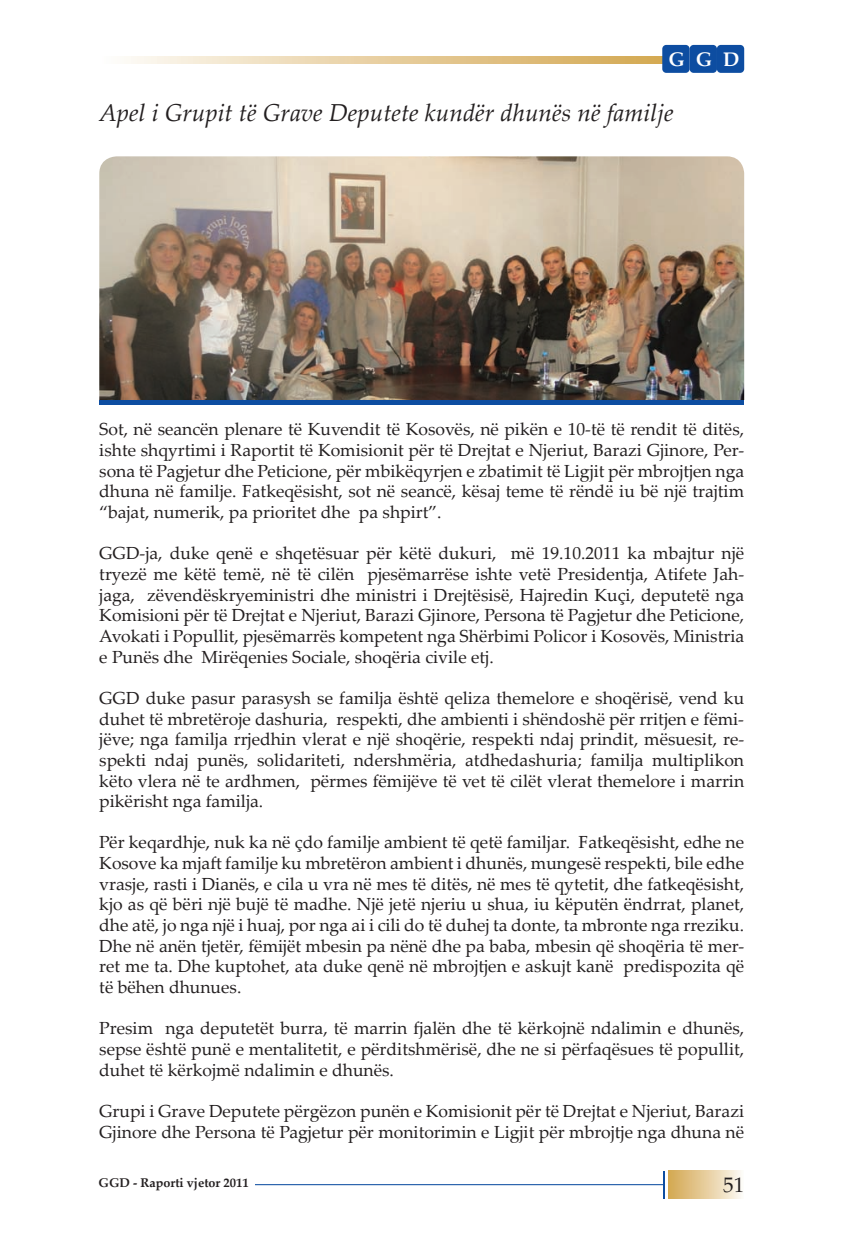
<style>
.page{position:relative;width:844px;height:1241px;background:#fff}
.page>*{position:absolute;margin:0;border:0;box-sizing:border-box;transform-origin:0 0}
.t1{font:italic 24.5px "Palatino Linotype";color:#231f20}
.t2{font:21px "Palatino";color:#231f20}
.t3{font:700 19.6px "Palatino Linotype";color:#fff}
.t4{font:17.5px/20.7px "Palatino Linotype";color:#231f20;text-align:justify}
.t5{font:700 12.6px "Palatino Linotype";color:#231f20}
</style>
<div class="page">
<svg style="left:126px;top:57px;width:536px;height:7px"></svg>
<div style="left:662px;top:45px;width:27px;height:28px;background:#0d4da1;border-radius:4px"></div>
<div style="left:689px;top:45px;width:27px;height:28px;background:#0d4da1;border-radius:4px"></div>
<div style="left:716px;top:45px;width:28px;height:28px;background:#0d4da1;border-radius:4px"></div>
<hr style="left:255px;top:1183px;width:408px;height:1px;background:#0d4da1">
<div style="left:667px;top:1170px;width:77px;height:28px;background:linear-gradient(to right,#d2a54c,#fdfaf4)"></div>
<svg style="left:663px;top:1171px;width:1px;height:27px"></svg>
<img style="left:99px;top:156px;width:645px;height:244px">
<div style="left:99px;top:400px;width:645px;height:5px;background:#0d4da1"></div>
<p class="t3" style="left:668px;top:45px;width:72px">G G D</p>
<h1 class="t1" style="left:99px;top:95px;width:575px">Apel i Grupit të Grave Deputete kundër dhunës në familje</h1>
<p class="t4" style="left:99px;top:418px;width:646px">Sot, në seancën plenare të Kuvendit të Kosovës, në pikën e 10-të të rendit të ditës, ishte shqyrtimi i Raportit të Komisionit për të Drejtat e Njeriut, Barazi Gjinore, Per&shy;sona të Pagjetur dhe Peticione, për mbikëqyrjen e zbatimit të Ligjit për mbrojtjen nga dhuna në familje. Fatkeqësisht, sot në seancë, kësaj teme të rëndë iu bë një trajtim “bajat, numerik, pa prioritet dhe pa shpirt”.</p>
<p class="t4" style="left:99px;top:542px;width:646px">GGD-ja, duke qenë e shqetësuar për këtë dukuri, më 19.10.2011 ka mbajtur një tryezë me këtë temë, në të cilën pjesëmarrëse ishte vetë Presidentja, Atifete Jah&shy;jaga, zёvendёskryeministri dhe ministri i Drejtësisë, Hajredin Kuçi, deputetë nga Komisioni për të Drejtat e Njeriut, Barazi Gjinore, Persona të Pagjetur dhe Peticione, Avokati i Popullit, pjesëmarrës kompetent nga Shërbimi Policor i Kosovës, Ministria e Punës dhe Mirëqenies Sociale, shoqëria civile etj.</p>
<p class="t4" style="left:99px;top:686px;width:646px">GGD duke pasur parasysh se familja është qeliza themelore e shoqërisë, vend ku duhet të mbretëroje dashuria, respekti, dhe ambienti i shëndoshë për rritjen e fëmi&shy;jëve; nga familja rrjedhin vlerat e një shoqërie, respekti ndaj prindit, mësuesit, re&shy;spekti ndaj punës, solidariteti, ndershmëria, atdhedashuria; familja multiplikon këto vlera nё te ardhmen, përmes fëmijëve të vet të cilët vlerat themelore i marrin pikërisht nga familja.</p>
<p class="t4" style="left:99px;top:831px;width:646px">Për keqardhje, nuk ka nё çdo familje ambient të qetë familjar. Fatkeqësisht, edhe ne Kosove ka mjaft familje ku mbretëron ambient i dhunës, mungesë respekti, bile edhe vrasje, rasti i Dianës, e cila u vra nё mes të ditës, nё mes të qytetit, dhe fatkeqësisht, kjo as që bëri një bujë të madhe. Një jetë njeriu u shua, iu këputën ëndrrat, planet, dhe atë, jo nga një i huaj, por nga ai i cili do të duhej ta donte, ta mbronte nga rreziku.<br>Dhe në anën tjetër, fëmijët mbesin pa nënë dhe pa baba, mbesin që shoqëria të mer&shy;ret me ta. Dhe kuptohet, ata duke qenë në mbrojtjen e askujt kanë predispozita që të bëhen dhunues.</p>
<p class="t4" style="left:99px;top:1017px;width:646px">Presim nga deputetët burra, të marrin fjalën dhe të kërkojnë ndalimin e dhunës, sepse është punë e mentalitetit, e përditshmërisë, dhe ne si përfaqësues të popullit, duhet të kërkojmë ndalimin e dhunës.</p>
<p class="t4" style="left:99px;top:1099px;width:646px">Grupi i Grave Deputete përgëzon punën e Komisionit për të Drejtat e Njeriut, Barazi<br>Gjinore dhe Persona të Pagjetur për monitorimin e Ligjit për mbrojtje nga dhuna nё</p>
<p class="t5" style="left:98px;top:1173px;width:152px">GGD - Raporti vjetor 2011</p>
<p class="t2" style="left:723px;top:1172px;width:22px">51</p>
</div>
